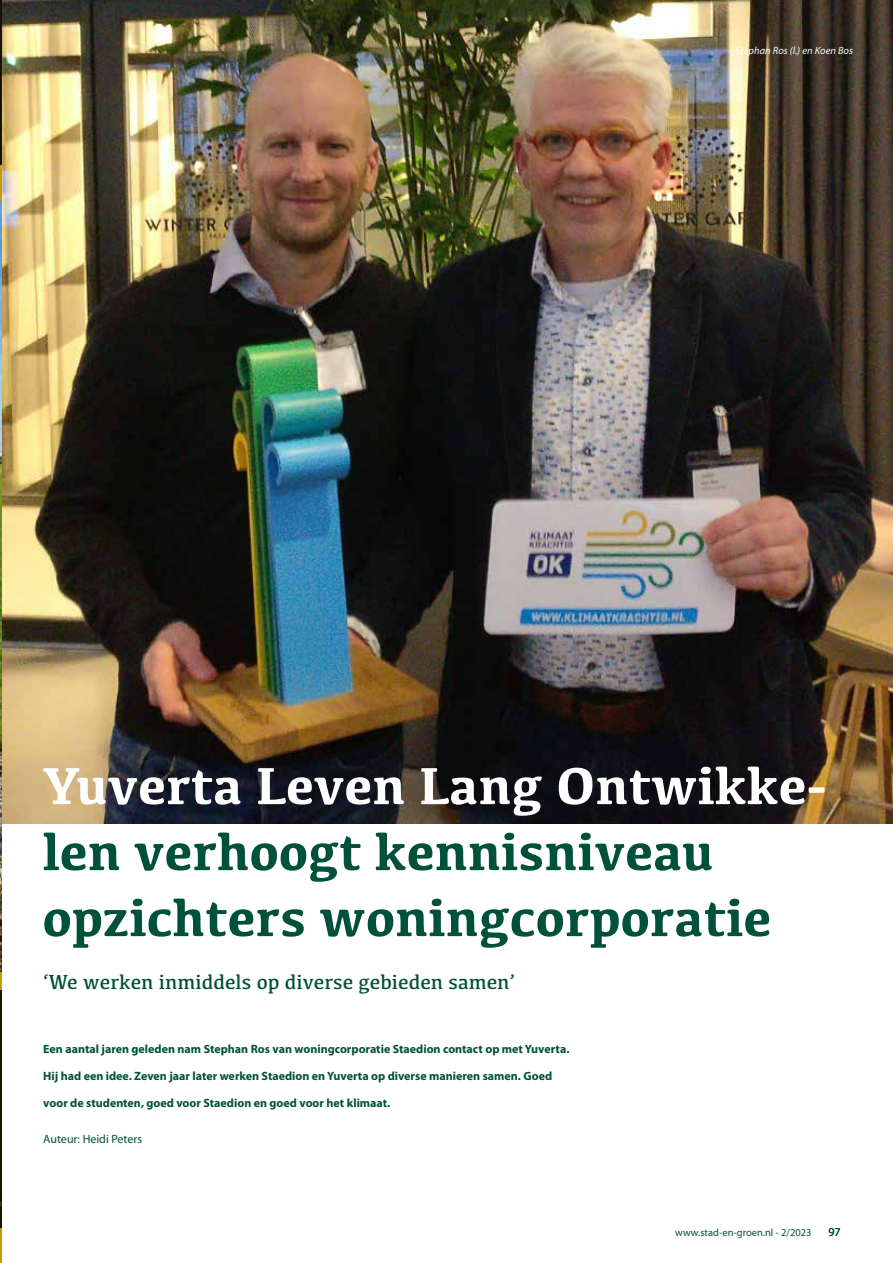
<style>
.page{position:relative;width:893px;height:1263px;background:#fff}
.page>*{position:absolute;margin:0;border:0;box-sizing:border-box;transform-origin:0 0}
.t1{font:700 54px/66px "Kefa";color:#005139}
.t2{font:700 54px "Kefa";color:#fff}
.t3{font:21px "Kefa";color:#005139}
.t4{font:700 12px "Myriad Pro";color:#005139}
.t5{font:12px "Myriad Pro";color:#005139}
.t6{font:10.5px "Myriad Pro";color:#005139}
.t7{font:italic 10.5px "Myriad Pro";color:#fff}
</style>
<div class="page">
<img style="left:1px;top:0;width:892px;height:824px">
<img style="left:0;top:200px;width:1px;height:772px">
<img style="left:0;top:0;width:1px;height:166px">
<img style="left:0;top:989px;width:1px;height:274px">
<svg style="left:0;top:972px;width:1px;height:17px"></svg>
<img style="left:0;top:1228px;width:1px;height:34px">
<img style="left:0;top:166px;width:1px;height:34px">
<p class="t7" style="left:736px;top:44px;width:119px">Stephan Ros (l.) en Koen Bos</p>
<h1 class="t2" style="left:43px;top:750px;width:786px">Yuverta Leven Lang Ontwikke-</h1>
<h1 class="t1" style="left:43px;top:816px;width:730px">len verhoogt kennisniveau opzichters woningcorporatie</h1>
<h2 class="t3" style="left:43px;top:969px;width:473px">‘We werken inmiddels op diverse gebieden samen’</h2>
<p class="t4" style="left:43px;top:1041px;width:528px">Een aantal jaren geleden nam Stephan Ros van woningcorporatie Staedion contact op met Yuverta.</p>
<p class="t4" style="left:43px;top:1068px;width:510px">Hij had een idee. Zeven jaar later werken Staedion en Yuverta op diverse manieren samen. Goed</p>
<p class="t4" style="left:43px;top:1095px;width:349px">voor de studenten, goed voor Staedion en goed voor het klimaat.</p>
<p class="t5" style="left:43px;top:1132px;width:100px">Auteur: Heidi Peters</p>
<p class="t6" style="left:675px;top:1226px;width:138px">www.stad-en-groen.nl - 2/2023</p>
<p class="t5" style="left:828px;top:1224px;width:14px">97</p>
</div>
